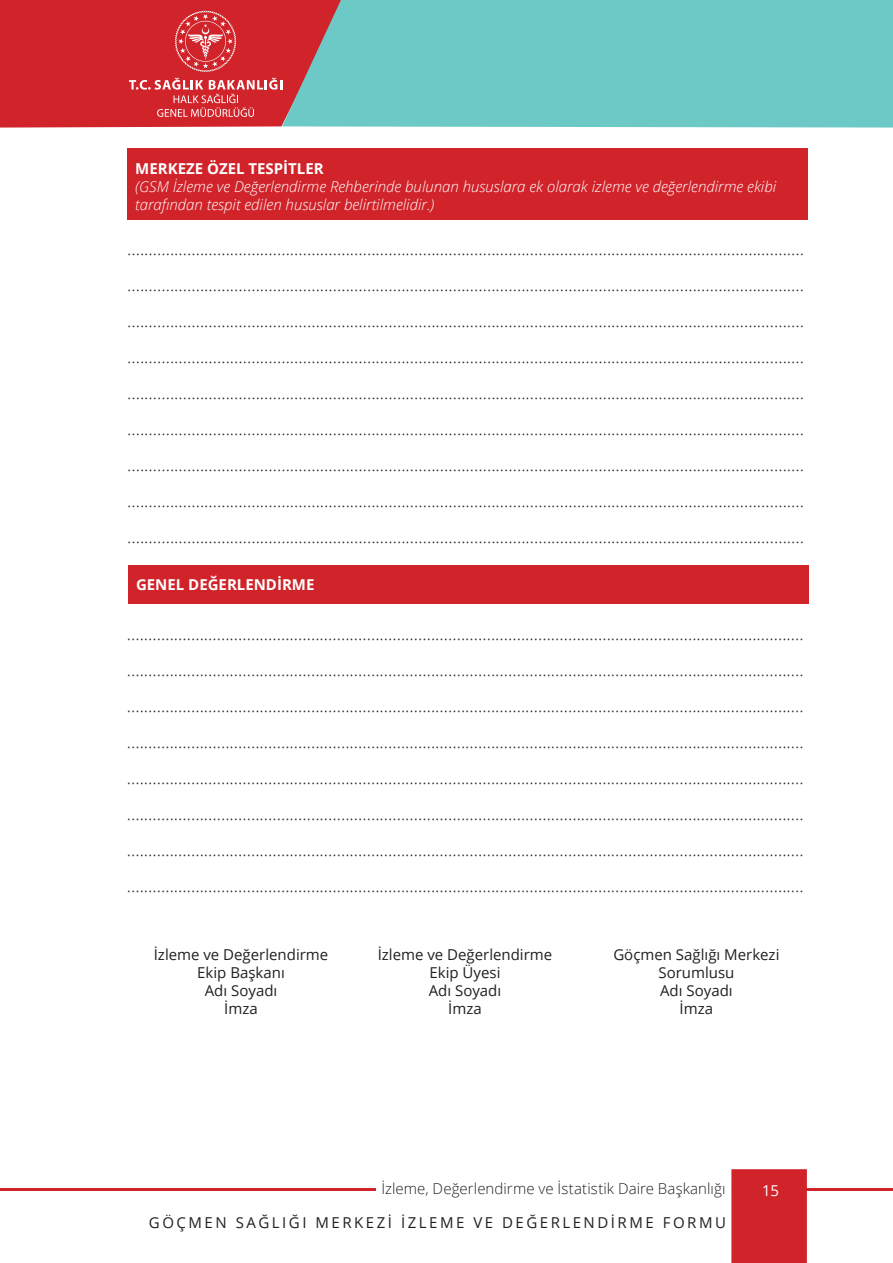
<style>
.page{position:relative;width:893px;height:1263px;background:#fff}
.page>*{position:absolute;margin:0;border:0;box-sizing:border-box;transform-origin:0 0}
.t1{font:300 18px/36px "Open Sans";color:#231f20;text-align:justify}
.t2{font:italic 300 15px/18px "Open Sans";color:#fff}
.t3{font:15px "Open Sans";color:#231f20}
.t4{font:300 15px "Open Sans";letter-spacing:.005em;color:#231f20}
.t5{font:15px "Open Sans";letter-spacing:.17em;color:#231f20}
.t6{font:700 15px "Open Sans";color:#fff}
.t7{font:15px "Open Sans";color:#fff}
</style>
<div class="page">
<hr style="left:0;top:1188px;width:893px;height:3px;background:#d1232a">
<div style="left:344px;top:0;width:549px;height:128px;background:#6dc9c6"></div>
<svg style="left:0;top:0;width:344px;height:128px;background:#c93d43"></svg>
<div style="left:376px;top:1182px;width:355px;height:14px;background:#fff"></div>
<div style="left:731px;top:1169px;width:76px;height:94px;background:#d1232a;border:2px solid #d1232a"></div>
<div style="left:128px;top:149px;width:680px;height:71px;background:#d1232a"></div>
<div style="left:128px;top:565px;width:681px;height:38px;background:#d1232a"></div>
<p class="t6" style="left:135px;top:158px;width:190px">MERKEZE ÖZEL TESPİTLER</p>
<p class="t2" style="left:135px;top:177px;width:643px">(GSM İzleme ve Değerlendirme Rehberinde bulunan hususlara ek olarak izleme ve değerlendirme ekibi tarafından tespit edilen hususlar belirtilmelidir.)</p>
<p class="t1" style="left:127px;top:230px;width:678px">.............................................................................................................................................................. .............................................................................................................................................................. .............................................................................................................................................................. .............................................................................................................................................................. .............................................................................................................................................................. .............................................................................................................................................................. .............................................................................................................................................................. .............................................................................................................................................................. ..............................................................................................................................................................</p>
<p class="t6" style="left:136px;top:574px;width:180px">GENEL DEĞERLENDİRME</p>
<p class="t1" style="left:127px;top:615px;width:678px">.............................................................................................................................................................. .............................................................................................................................................................. .............................................................................................................................................................. .............................................................................................................................................................. .............................................................................................................................................................. .............................................................................................................................................................. .............................................................................................................................................................. ..............................................................................................................................................................</p>
<p class="t3" style="left:154px;top:944px;width:176px">İzleme ve Değerlendirme</p>
<p class="t3" style="left:197px;top:962px;width:89px">Ekip Başkanı</p>
<p class="t3" style="left:205px;top:980px;width:74px">Adı Soyadı</p>
<p class="t3" style="left:224px;top:998px;width:35px">İmza</p>
<p class="t3" style="left:378px;top:944px;width:176px">İzleme ve Değerlendirme</p>
<p class="t3" style="left:429px;top:962px;width:72px">Ekip Üyesi</p>
<p class="t3" style="left:429px;top:980px;width:74px">Adı Soyadı</p>
<p class="t3" style="left:448px;top:998px;width:35px">İmza</p>
<p class="t3" style="left:613px;top:944px;width:168px">Göçmen Sağlığı Merkezi</p>
<p class="t3" style="left:658px;top:962px;width:77px">Sorumlusu</p>
<p class="t3" style="left:660px;top:980px;width:74px">Adı Soyadı</p>
<p class="t3" style="left:680px;top:998px;width:35px">İmza</p>
<p class="t4" style="left:381px;top:1178px;width:346px">İzleme, Değerlendirme ve İstatistik Daire Başkanlığı</p>
<p class="t7" style="left:762px;top:1180px;width:19px">15</p>
<p class="t5" style="left:149px;top:1212px;width:579px">GÖÇMEN SAĞLIĞI MERKEZİ İZLEME VE DEĞERLENDİRME FORMU</p>
</div>
